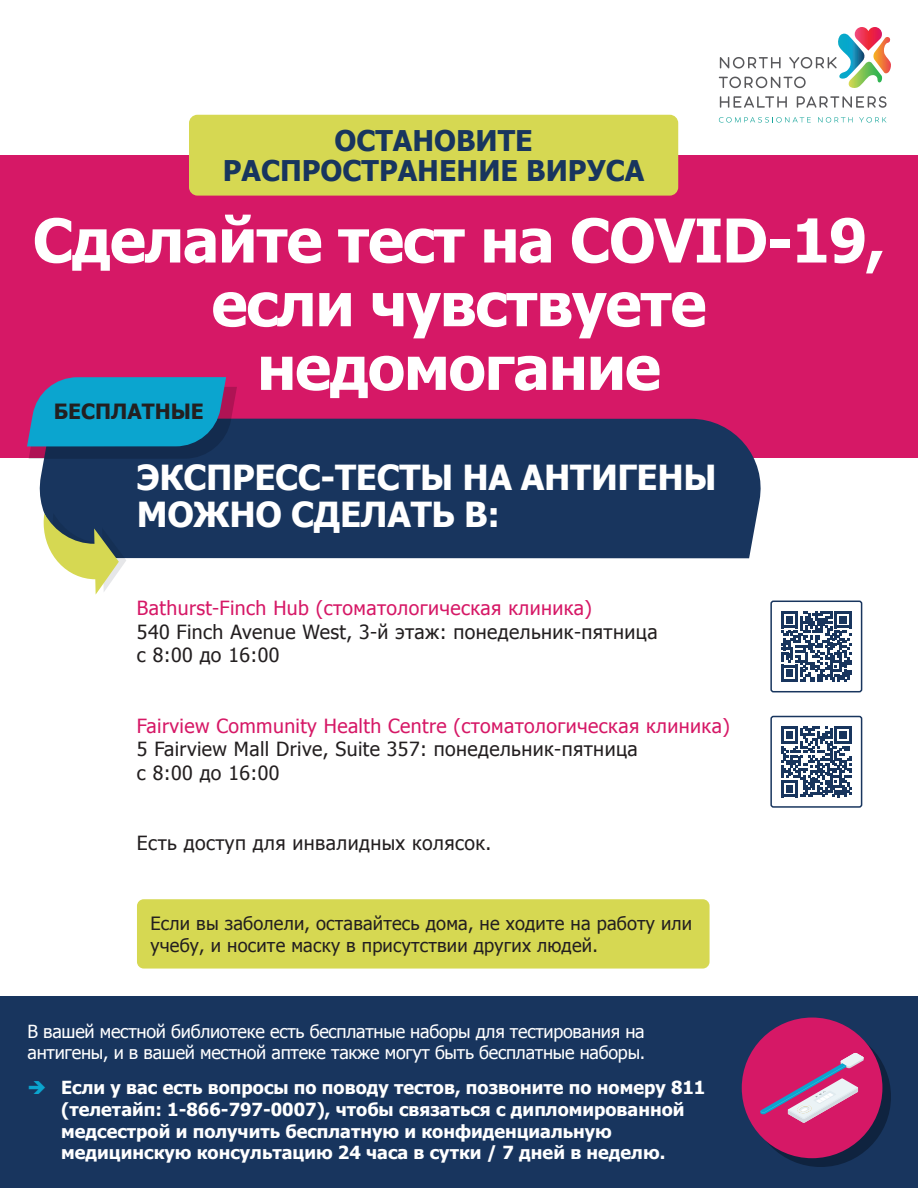
<style>
.page{position:relative;width:918px;height:1188px;background:#fff}
.page>*{position:absolute;margin:0;border:0;box-sizing:border-box;transform-origin:0 0}
.t1{font:700 60.45px/63.8px "Tahoma";letter-spacing:-.02em;color:#fff;text-align:center}
.t2{font:700 34.5px/37.5px "Tahoma";letter-spacing:-.01em;color:#fff}
.t3{font:700 28.5px/30px "Tahoma";color:#18355e;text-align:center}
.t4{font:700 21px "Tahoma";color:#231f20}
.t5{font:19.5px/23.4px "Tahoma";letter-spacing:.02em;color:#231f20}
.t6{font:19.5px "Tahoma";letter-spacing:.02em;color:#d61866}
.t7{font:18.3px/21.9px "Tahoma";letter-spacing:.01em;color:#231f20}
.t8{font:700 18px/21.6px "Tahoma";color:#fff}
.t9{font:18px/21.6px "Tahoma";letter-spacing:-.015em;color:#fff}
.s1{color:#0ba5cf}
</style>
<div class="page">
<div style="left:0;top:997px;width:918px;height:191px;background:#18355e"></div>
<svg style="left:719px;top:117px;width:92px;height:6px"></svg>
<svg style="left:818px;top:117px;width:35px;height:6px"></svg>
<svg style="left:859px;top:117px;width:28px;height:6px"></svg>
<svg style="left:720px;top:96px;width:67px;height:12px"></svg>
<svg style="left:797px;top:96px;width:90px;height:12px"></svg>
<svg style="left:719px;top:27px;width:172px;height:62px"></svg>
<div style="left:0;top:155px;width:918px;height:303px;background:#d61866"></div>
<div style="left:189px;top:115px;width:489px;height:81px;background:#d6d852;border-radius:8px"></div>
<div style="left:39px;top:419px;width:722px;height:139px;background:#18355e"></div>
<svg style="left:27px;top:377px;width:210px;height:82px;background:#1e81ac"></svg>
<svg style="left:44px;top:513px;width:82px;height:82px"></svg>
<svg style="left:750px;top:1026px;width:141px;height:141px;background:#172241"></svg>
<div style="left:742px;top:1018px;width:140px;height:140px;background:#d61866;border-radius:50%"></div>
<svg style="left:760px;top:1053px;width:104px;height:70px"></svg>
<svg style="left:781px;top:611px;width:71px;height:71px"></svg>
<div style="left:770px;top:601px;width:92px;height:91px;border:2px solid #18355e;border-radius:2px"></div>
<svg style="left:781px;top:726px;width:71px;height:71px"></svg>
<div style="left:770px;top:716px;width:92px;height:92px;border:2px solid #18355e;border-radius:2px"></div>
<div style="left:137px;top:899px;width:573px;height:70px;background:#d6d852;border-radius:7px"></div>
<h3 class="t3" style="left:223px;top:124px;width:423px">ОСТАНОВИТЕ<br>РАСПРОСТРАНЕНИЕ ВИРУСА</h3>
<h1 class="t1" style="left:33px;top:205px;width:854px">Сделайте тест на COVID-19, если чувствуете недомогание</h1>
<p class="t4" style="left:54px;top:397px;width:152px">БЕСПЛАТНЫЕ</p>
<h2 class="t2" style="left:137px;top:456px;width:581px">ЭКСПРЕСС-ТЕСТЫ НА АНТИГЕНЫ<br>МОЖНО СДЕЛАТЬ В:</h2>
<p class="t6" style="left:137px;top:595px;width:457px">Bathurst-Finch Hub (стоматологическая клиника)</p>
<p class="t5" style="left:137px;top:619px;width:522px">540 Finch Avenue West, 3-й этаж: понедельник-пятница с 8:00 до 16:00</p>
<p class="t6" style="left:137px;top:713px;width:594px">Fairview Community Health Centre (стоматологическая клиника)</p>
<p class="t5" style="left:137px;top:737px;width:502px">5 Fairview Mall Drive, Suite 357: понедельник-пятница с 8:00 до 16:00</p>
<p class="t5" style="left:137px;top:831px;width:356px">Есть доступ для инвалидных колясок.</p>
<p class="t7" style="left:150px;top:911px;width:543px">Если вы заболели, оставайтесь дома, не ходите на работу или учебу, и носите маску в присутствии других людей.</p>
<p class="t9" style="left:28px;top:1019px;width:619px">В вашей местной библиотеке есть бесплатные наборы для тестирования на антигены, и в вашей местной аптеке также могут быть бесплатные наборы.</p>
<p class="t8" style="left:61px;top:1076px;width:646px;text-indent:-34px"><span class="s1">➔</span> Если у вас есть вопросы по поводу тестов, позвоните по номеру 811 (телетайп: 1-866-797-0007), чтобы связаться с дипломированной медсестрой и получить бесплатную и конфиденциальную медицинскую консультацию 24 часа в сутки / 7 дней в неделю.</p>
</div>
